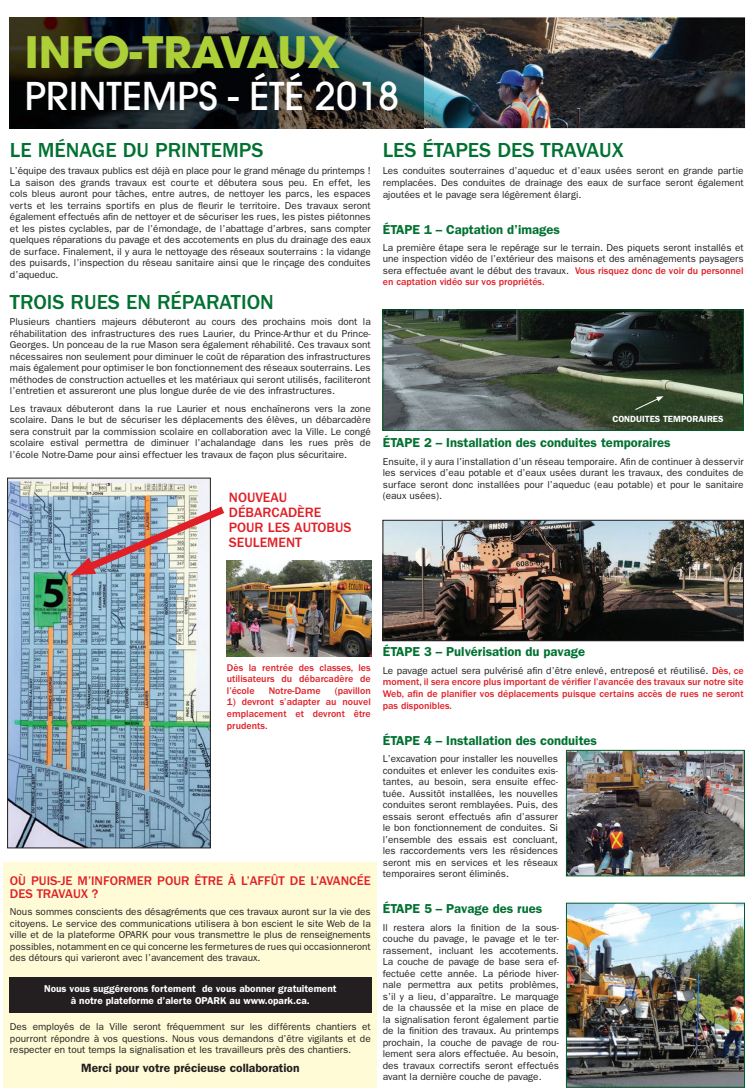
<style>
.page{position:relative;width:755px;height:1091px;background:#fff}
.page>*{position:absolute;margin:0;border:0;box-sizing:border-box;transform-origin:0 0}
.t1{font:700 43px "Avant Garde";color:#add039}
.t2{font:500 38px "Avant Garde";color:#fff}
.t3{font:500 21px "Franklin Gothic";color:#017131}
.t4{font:500 14px/15px "Franklin Gothic";color:#e01f26}
.t5{font:600 13px "Franklin Gothic";color:#017131}
.t6{font:500 13px/13px "Franklin Gothic";color:#e01f26}
.t7{font:600 12px "Franklin Gothic";color:#231f20}
.t8{font:10px/11.5px "Franklin Gothic";color:#231f20;text-align:justify}
.t9{font:500 10px/11.7px "Franklin Gothic";color:#e01f26;text-align:justify}
.t10{font:600 10px/11.5px "Franklin Gothic";color:#fff;text-align:center}
.t11{font:600 9px "Franklin Gothic";color:#fff}
.s1{font-weight:500;color:#e01f26}
.s2{font-weight:400;color:#231f20}
</style>
<div class="page">
<div style="left:3px;top:862px;width:373px;height:225px;background:#fffbd6"></div>
<div style="left:9px;top:977px;width:362px;height:36px;background:#231f20"></div>
<img style="left:423px;top:17px;width:321px;height:111px">
<img style="left:10px;top:17px;width:413px;height:111px">
<img style="left:10px;top:480px;width:198px;height:366px">
<img style="left:384px;top:312px;width:357px;height:116px">
<div style="left:382px;top:310px;width:361px;height:120px;border:1px solid #005e2a"></div>
<img style="left:384px;top:522px;width:357px;height:117px">
<div style="left:382px;top:520px;width:361px;height:121px;border:1px solid #231f20"></div>
<img style="left:568px;top:752px;width:174px;height:122px">
<div style="left:566px;top:750px;width:178px;height:126px;border:1px solid #005e2a"></div>
<img style="left:568px;top:905px;width:174px;height:180px">
<div style="left:566px;top:903px;width:178px;height:184px;border:1px solid #005e2a"></div>
<svg style="left:634px;top:396px;width:29px;height:15px"></svg>
<svg style="left:70px;top:500px;width:162px;height:79px"></svg>
<img style="left:227px;top:561px;width:144px;height:96px">
<h1 class="t1" style="left:25px;top:25px;width:316px">INFO-TRAVAUX</h1>
<h2 class="t2" style="left:25px;top:73px;width:376px">PRINTEMPS - ÉTÉ 2018</h2>
<h3 class="t3" style="left:10px;top:138px;width:255px">LE MÉNAGE DU PRINTEMPS</h3>
<p class="t8" style="left:10px;top:165px;width:362px">L’équipe des travaux publics est déjà en place pour le grand ménage du printemps !<br>La saison des grands travaux est courte et débutera sous peu. En effet, les cols bleus auront pour tâches, entre autres, de nettoyer les parcs, les espaces verts et les terrains sportifs en plus de fleurir le territoire. Des travaux seront également effectués afin de nettoyer et de sécuriser les rues, les pistes piétonnes et les pistes cyclables, par de l’émondage, de l’abattage d’arbres, sans compter quelques réparations du pavage et des accotements en plus du drainage des eaux de surface. Finalement, il y aura le nettoyage des réseaux souterrains : la vidange des puisards, l’inspection du réseau sanitaire ainsi que le rinçage des conduites d’aqueduc.</p>
<h3 class="t3" style="left:10px;top:290px;width:265px">TROIS RUES EN RÉPARATION</h3>
<p class="t8" style="left:10px;top:316px;width:362px">Plusieurs chantiers majeurs débuteront au cours des prochains mois dont la réhabilitation des infrastructures des rues Laurier, du Prince-Arthur et du Prince-Georges. Un ponceau de la rue Mason sera également réhabilité. Ces travaux sont nécessaires non seulement pour diminuer le coût de réparation des infrastructures mais également pour optimiser le bon fonctionnement des réseaux souterrains. Les méthodes de construction actuelles et les matériaux qui seront utilisés, faciliteront l’entretien et assureront une plus longue durée de vie des infrastructures.</p>
<p class="t8" style="left:10px;top:402px;width:362px">Les travaux débuteront dans la rue Laurier et nous enchaînerons vers la zone scolaire. Dans le but de sécuriser les déplacements des élèves, un débarcadère sera construit par la commission scolaire en collaboration avec la Ville. Le congé scolaire estival permettra de diminuer l’achalandage dans les rues près de l’école Notre-Dame pour ainsi effectuer les travaux de façon plus sécuritaire.</p>
<h3 class="t3" style="left:382px;top:138px;width:242px">LES ÉTAPES DES TRAVAUX</h3>
<p class="t8" style="left:382px;top:165px;width:362px;line-height:11.8px">Les conduites souterraines d’aqueduc et d’eaux usées seront en grande partie remplacées. Des conduites de drainage des eaux de surface seront également ajoutées et le pavage sera légèrement élargi.</p>
<h3 class="t5" style="left:382px;top:221px;width:178px">ÉTAPE 1 – Captation d’images</h3>
<p class="t8" style="left:382px;top:242px;width:362px">La première étape sera le repérage sur le terrain. Des piquets seront installés et une inspection vidéo de l’extérieur des maisons et des aménagements paysagers sera effectuée avant le début des travaux. <span class="s1">Vous risquez donc de voir du personnel en captation vidéo sur vos propriétés.</span></p>
<p class="t11" style="left:612px;top:414px;width:113px">CONDUITES TEMPORAIRES</p>
<h3 class="t5" style="left:382px;top:435px;width:289px">ÉTAPE 2 – Installation des conduites temporaires</h3>
<p class="t8" style="left:382px;top:455px;width:362px">Ensuite, il y aura l’installation d’un réseau temporaire. Afin de continuer à desservir les services d’eau potable et d’eaux usées durant les travaux, des conduites de surface seront donc installées pour l’aqueduc (eau potable) et pour le sanitaire (eaux usées).</p>
<h3 class="t4" style="left:229px;top:490px;width:124px">NOUVEAU<br>DÉBARCADÈRE<br>POUR LES AUTOBUS<br>SEULEMENT</h3>
<p class="t9" style="left:227px;top:661px;width:145px">Dès la rentrée des classes, les utilisateurs du débarcadère de l’école</p>
<p class="t9" style="left:268px;top:684px;width:53px">Notre-Dame</p>
<p class="t9" style="left:334px;top:684px;width:38px">(pavillon</p>
<p class="t9" style="left:227px;top:696px;width:145px">1) devront s’adapter au nouvel emplacement et devront être prudents.</p>
<h3 class="t6" style="left:10px;top:874px;width:362px">OÙ PUIS-JE M’INFORMER POUR ÊTRE À L’AFFÛT DE L’AVANCÉE<br>DES TRAVAUX ?</h3>
<p class="t8" style="left:10px;top:906px;width:362px">Nous sommes conscients des désagréments que ces travaux auront sur la vie des citoyens. Le service des communications utilisera à bon escient le site Web de la ville et de la plateforme OPARK pour vous transmettre le plus de renseignements possibles, notamment en ce qui concerne les fermetures de rues qui occasionneront des détours qui varieront avec l’avancement des travaux.</p>
<p class="t10" style="left:44px;top:983px;width:294px">Nous vous suggérerons fortement de vous abonner gratuitement à notre plateforme d’alerte OPARK au www.opark.ca.</p>
<p class="t8" style="left:10px;top:1021px;width:362px">Des employés de la Ville seront fréquemment sur les différents chantiers et pourront répondre à vos questions. Nous vous demandons d’être vigilants et de respecter en tout temps la signalisation et les travailleurs près des chantiers.</p>
<p class="t7" style="left:81px;top:1060px;width:220px">Merci pour votre précieuse collaboration</p>
<h3 class="t5" style="left:382px;top:644px;width:204px">ÉTAPE 3 – Pulvérisation du pavage</h3>
<p class="t9" style="left:382px;top:665px;width:362px"><span class="s2">Le pavage actuel sera pulvérisé afin d’être enlevé, entreposé et réutilisé.</span> Dès, ce moment, il sera encore plus important de vérifier l’avancée des travaux sur notre site Web, afin de planifier vos déplacements puisque certains accès de rues ne seront pas disponibles.</p>
<h3 class="t5" style="left:382px;top:732px;width:216px">ÉTAPE 4 – Installation des conduites</h3>
<p class="t8" style="left:382px;top:753px;width:177px">L’excavation pour installer les nouvelles conduites et enlever les conduites exis&shy;tantes, au besoin, sera ensuite effec&shy;tuée. Aussitôt installées, les nouvelles conduites seront remblayées. Puis, des essais seront effectués afin d’assurer le bon fonctionnement de conduites. Si l’ensemble des essais est concluant, les raccordements vers les résidences seront mis en services et les réseaux temporaires seront éliminés.</p>
<h3 class="t5" style="left:382px;top:901px;width:161px">ÉTAPE 5 – Pavage des rues</h3>
<p class="t8" style="left:382px;top:921px;width:178px">Il restera alors la finition de la sous&shy;couche du pavage, le pavage et le ter&shy;rassement, incluant les accotements.<br>La couche de pavage de base sera ef&shy;fectuée cette année. La période hiver&shy;nale permettra aux petits problèmes, s’il y a lieu, d’apparaître. Le marquage de la chaussée et la mise en place de la signalisation feront également partie de la finition des travaux. Au printemps prochain, la couche de pavage de rou&shy;lement sera alors effectuée. Au besoin, des travaux correctifs seront effectués avant la dernière couche de pavage.</p>
</div>
